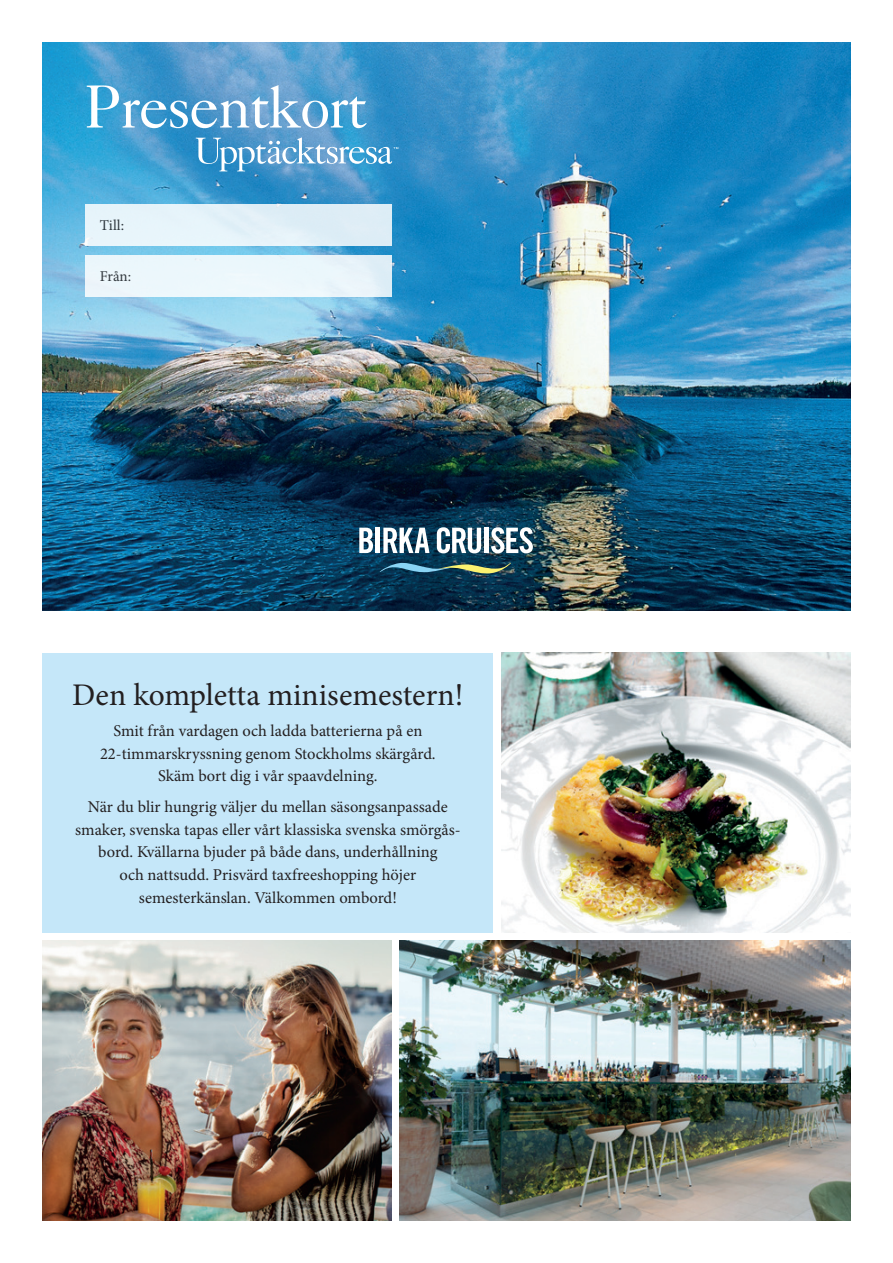
<style>
.page{position:relative;width:893px;height:1263px;background:#fff}
.page>*{position:absolute;margin:0;border:0;box-sizing:border-box;transform-origin:0 0}
.t1{font:60.75px "Caslon 540 LT Std";letter-spacing:-.03em;color:#fff}
.t2{font:31.5px "Minion Pro";color:#231f20}
.t3{font:16.5px/22.5px "Minion Pro";color:#231f20;text-align:center}
.t4{font:15px "Minion Pro";letter-spacing:-.005em;color:#231f20}
</style>
<div class="page">
<img style="left:43px;top:43px;width:807px;height:567px">
<svg style="left:379px;top:563px;width:132px;height:11px"></svg>
<svg style="left:359px;top:528px;width:14px;height:25px"></svg>
<div style="left:375px;top:528px;width:5px;height:25px;background:#fff"></div>
<svg style="left:383px;top:528px;width:46px;height:25px"></svg>
<svg style="left:437px;top:527px;width:44px;height:26px"></svg>
<hr style="left:485px;top:528px;width:4px;height:25px;background:#fff">
<svg style="left:491px;top:527px;width:48px;height:26px"></svg>
<svg style="left:196px;top:137px;width:202px;height:34px"></svg>
<div style="left:43px;top:653px;width:450px;height:279px;background:#c5e7f9"></div>
<img style="left:502px;top:653px;width:348px;height:279px">
<img style="left:400px;top:941px;width:450px;height:279px">
<img style="left:43px;top:941px;width:348px;height:279px">
<div style="left:85px;top:204px;width:306px;height:42px;background:#e5f2f9"></div>
<div style="left:85px;top:255px;width:306px;height:42px;background:#ecf7fc"></div>
<h1 class="t1" style="left:85px;top:70px;width:284px">Presentkort</h1>
<p class="t4" style="left:100px;top:215px;width:26px">Till:</p>
<p class="t4" style="left:100px;top:266px;width:33px">Från:</p>
<h2 class="t2" style="left:72px;top:674px;width:393px">Den kompletta minisemestern!</h2>
<p class="t3" style="left:100px;top:720px;width:337px">Smit från vardagen och ladda batterierna på en<br>22-timmarskryssning genom Stockholms skärgård.<br>Skäm bort dig i vår spaavdelning.</p>
<p class="t3" style="left:75px;top:796px;width:387px">När du blir hungrig väljer du mellan säsongsanpassade smaker, svenska tapas eller vårt klassiska svenska smörgås&shy;bord. Kvällarna bjuder på både dans, underhållning<br>och nattsudd. Prisvärd taxfreeshopping höjer semesterkänslan. Välkommen ombord!</p>
</div>
